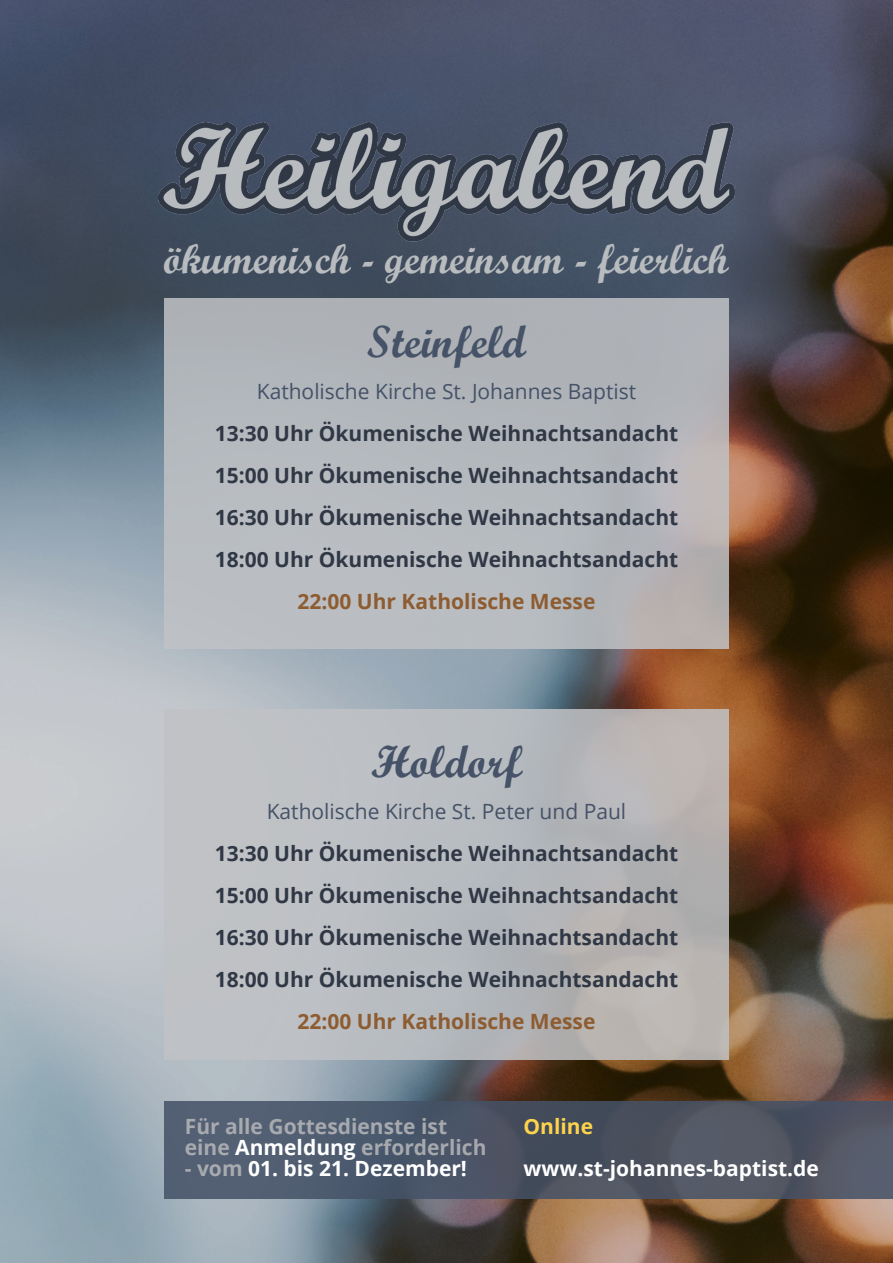
<style>
.page{position:relative;width:893px;height:1263px;background:#fff}
.page>*{position:absolute;margin:0;border:0;box-sizing:border-box;transform-origin:0 0}
.t1{font:45px "Script MT Bold";color:#455267}
.t2{font:41.55px "Script MT Bold";color:#b9bcbf}
.t3{font:700 21px/42px "Open Sans";color:#303846;text-align:justify}
.t4{font:21px "Open Sans";color:#455267}
.t5{font:700 21px "Open Sans";color:#8e5c31}
.t6{font:700 21px "Open Sans";color:#fff}
.t7{font:700 21px/21px "Open Sans";color:rgb(181 182 184/.86)}
.t8{font:700 21px "Open Sans";color:#fed34c}
.s1{color:#fff}
.s2{color:rgb(181 182 184/.86)}
</style>
<div class="page">
<img style="left:0;top:0;width:893px;height:1263px">
<div style="left:164px;top:299px;width:565px;height:350px;background:#b4b7bc"></div>
<div style="left:164px;top:710px;width:565px;height:350px;background:#c0c2c5;opacity:.86"></div>
<img style="left:159px;top:122px;width:576px;height:119px">
<div style="left:164px;top:1102px;width:729px;height:97px;background:#455267;opacity:.86"></div>
<h2 class="t2" style="left:164px;top:244px;width:566px">ökumenisch - gemeinsam - feierlich</h2>
<h1 class="t1" style="left:367px;top:326px;width:160px">Steinfeld</h1>
<p class="t4" style="left:257px;top:383px;width:381px">Katholische Kirche St. Johannes Baptist</p>
<p class="t3" style="left:215px;top:414px;width:465px">13:30 Uhr Ökumenische Weihnachtsandacht 15:00 Uhr Ökumenische Weihnachtsandacht 16:30 Uhr Ökumenische Weihnachtsandacht 18:00 Uhr Ökumenische Weihnachtsandacht</p>
<p class="t5" style="left:298px;top:593px;width:299px">22:00 Uhr Katholische Messe</p>
<h1 class="t1" style="left:371px;top:746px;width:153px">Holdorf</h1>
<p class="t4" style="left:267px;top:803px;width:361px">Katholische Kirche St. Peter und Paul</p>
<p class="t3" style="left:215px;top:834px;width:465px">13:30 Uhr Ökumenische Weihnachtsandacht 15:00 Uhr Ökumenische Weihnachtsandacht 16:30 Uhr Ökumenische Weihnachtsandacht 18:00 Uhr Ökumenische Weihnachtsandacht</p>
<p class="t5" style="left:298px;top:1013px;width:299px">22:00 Uhr Katholische Messe</p>
<p class="t7" style="left:185px;top:1118px;width:303px">Für alle Gottesdienste ist eine <span class="s1">Anmeldung</span> erforderlich</p>
<p class="t6" style="left:185px;top:1160px;width:284px"><span class="s2">- vom</span> 01. bis 21. Dezember!</p>
<p class="t8" style="left:524px;top:1118px;width:71px">Online</p>
<p class="t6" style="left:524px;top:1160px;width:297px">www.st-johannes-baptist.de</p>
</div>
